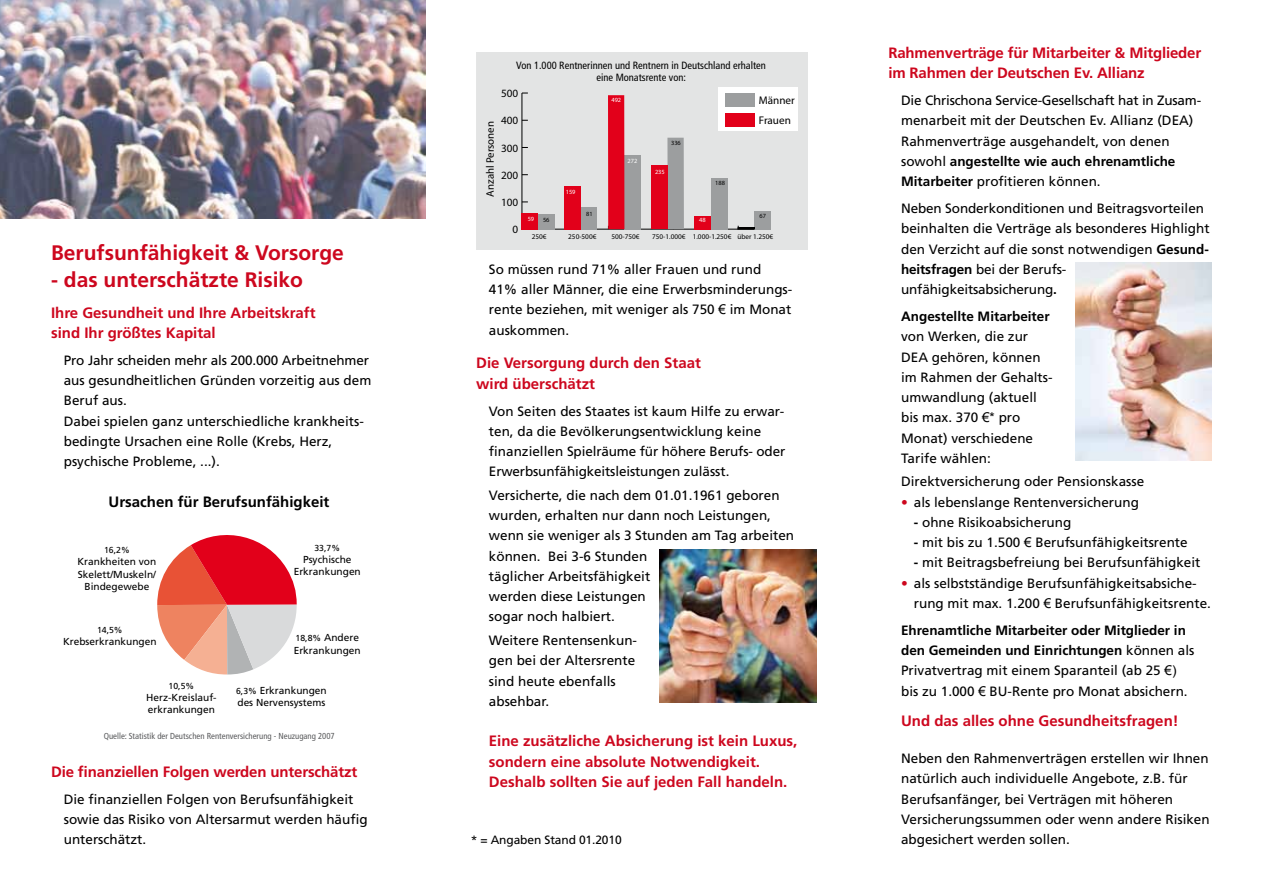
<style>
.page{position:relative;width:1263px;height:893px;background:#fff}
.page>*{position:absolute;margin:0;border:0;box-sizing:border-box;transform-origin:0 0}
.t1{font:700 21px "Frutiger LT Std";color:#cd071e}
.t2{font:700 15px/20.2px "Frutiger LT Std";color:#cd071e}
.t3{font:700 15px "Frutiger LT Std";color:#000}
.t4{font:13.5px/20.2px "Frutiger LT Std";color:#000}
.t5{font:700 13.5px "Frutiger LT Std";color:#000}
.t6{font:12px "Frutiger LT Std";letter-spacing:-.01em;color:#000}
.t7{font:11.1px/20.4px "Myriad Pro";color:#000}
.t8{font:10.8px "Myriad Pro";color:#000}
.t9{font:condensed 10.5px/12.6px "Frutiger LT Std";color:#000;text-align:center}
.t10{font:10.2px/12.1px "Frutiger LT Std";color:#000}
.t11{font:condensed 8.7px "Frutiger LT Std";color:#5a5b5d}
.t12{font:8.7px "Frutiger LT Std";color:#000}
.t13{font:7.2px "Myriad Pro";color:#000}
.t14{font:6.3px "Myriad Pro";color:#fff}
.t15{font:6.3px "Myriad Pro";color:#000}
.s1{font-size:8.7px}
.s2{font-family:"Arial"}
.s3{font-weight:700}
.s4{color:#cd071e}
</style>
<div class="page">
<img style="left:0;top:0;width:425px;height:219px">
<img style="left:659px;top:550px;width:158px;height:153px">
<div style="left:476px;top:52px;width:331px;height:198px;background:#e3e4e4"></div>
<div style="left:718px;top:88px;width:80px;height:43px;background:#fff"></div>
<hr style="left:522px;top:229px;width:238px;height:1px;background:#000">
<hr style="left:522px;top:93px;width:1px;height:136px;background:#000">
<div style="left:725px;top:93px;width:30px;height:14px;background:#9c9e9f"></div>
<div style="left:538px;top:214px;width:16px;height:15px;background:#9c9e9f"></div>
<div style="left:580px;top:207px;width:16px;height:22px;background:#9c9e9f"></div>
<div style="left:624px;top:155px;width:17px;height:74px;background:#9c9e9f"></div>
<div style="left:667px;top:138px;width:17px;height:91px;background:#9c9e9f"></div>
<div style="left:711px;top:178px;width:16px;height:51px;background:#9c9e9f"></div>
<div style="left:754px;top:211px;width:16px;height:18px;background:#9c9e9f"></div>
<div style="left:725px;top:113px;width:30px;height:14px;background:#e2001a"></div>
<div style="left:522px;top:213px;width:16px;height:16px;background:#e2001a"></div>
<div style="left:564px;top:186px;width:16px;height:43px;background:#e2001a"></div>
<div style="left:608px;top:95px;width:16px;height:134px;background:#e2001a"></div>
<div style="left:651px;top:165px;width:17px;height:64px;background:#e2001a"></div>
<div style="left:695px;top:216px;width:16px;height:13px;background:#e2001a"></div>
<svg style="left:738px;top:226px;width:17px;height:3px"></svg>
<svg style="left:157px;top:535px;width:140px;height:139px"></svg>
<img style="left:1075px;top:263px;width:136px;height:197px">
<h1 class="t1" style="left:51px;top:241px;width:294px">Berufsunfähigkeit &amp; Vorsorge</h1>
<h1 class="t1" style="left:51px;top:268px;width:254px">- das unterschätzte Risiko</h1>
<p class="t2" style="left:51px;top:302px;width:266px">Ihre Gesundheit und Ihre Arbeitskraft sind Ihr größtes Kapital</p>
<p class="t4" style="left:64px;top:350px;width:309px">Pro Jahr scheiden mehr als 200.000 Arbeitnehmer aus gesundheitlichen Gründen vorzeitig aus dem Beruf aus.<br>Dabei spielen ganz unterschiedliche krankheits&shy;bedingte Ursachen eine Rolle (Krebs, Herz, psychische Probleme, ...).</p>
<p class="t3" style="left:109px;top:493px;width:222px">Ursachen für Berufsunfähigkeit</p>
<p class="t12" style="left:104px;top:545px;width:27px">16,2%</p>
<p class="t10" style="left:77px;top:556px;width:80px;text-align:center">Krankheiten von<br>Skelett/Muskeln/<br>Bindegewebe</p>
<p class="t12" style="left:97px;top:625px;width:27px">14,5%</p>
<p class="t10" style="left:63px;top:636px;width:95px">Krebserkrankungen</p>
<p class="t12" style="left:169px;top:681px;width:27px">10,5%</p>
<p class="t10" style="left:146px;top:692px;width:72px">Herz-Kreislauf&shy;erkrankungen</p>
<p class="t12" style="left:314px;top:542px;width:27px">33,7%</p>
<p class="t10" style="left:294px;top:553px;width:69px;text-align:center">Psychische<br>Erkrankungen</p>
<p class="t10" style="left:294px;top:632px;width:69px"><span class="s1">18,8%</span> Andere<br>Erkrankungen</p>
<p class="t10" style="left:236px;top:685px;width:92px"><span class="s1">6,3%</span> Erkrankungen des Nervensystems</p>
<p class="t11" style="left:104px;top:731px;width:232px">Quelle: Statistik der Deutschen Rentenversicherung - Neuzugang 2007</p>
<p class="t2" style="left:51px;top:761px;width:308px">Die finanziellen Folgen werden unterschätzt</p>
<p class="t4" style="left:64px;top:789px;width:305px">Die finanziellen Folgen von Berufsunfähigkeit sowie das Risiko von Altersarmut werden häufig unterschätzt.</p>
<p class="t9" style="left:516px;top:59px;width:251px">Von 1.000 Rentnerinnen und Rentnern in Deutschland erhalten eine Monatsrente von:</p>
<p class="t7" style="left:501px;top:83px;width:19px">500</p>
<p class="t7" style="left:501px;top:110px;width:19px">400</p>
<p class="t8" style="left:483px;top:197px;width:77px;rotate:-90deg">Anzahl Personen</p>
<p class="t7" style="left:501px;top:138px;width:19px">300</p>
<p class="t7" style="left:501px;top:165px;width:19px">200</p>
<p class="t7" style="left:501px;top:192px;width:19px">100</p>
<p class="t7" style="left:512px;top:219px;width:7px">0</p>
<p class="t14" style="left:528px;top:215px;width:8px">59</p>
<p class="t15" style="left:543px;top:216px;width:8px">56</p>
<p class="t14" style="left:566px;top:188px;width:11px">159</p>
<p class="t15" style="left:586px;top:209px;width:8px">81</p>
<p class="t14" style="left:611px;top:96px;width:11px">492</p>
<p class="t14" style="left:627px;top:157px;width:11px">272</p>
<p class="t15" style="left:671px;top:139px;width:11px">336</p>
<p class="t14" style="left:655px;top:168px;width:11px">235</p>
<p class="t15" style="left:715px;top:179px;width:11px">188</p>
<p class="t14" style="left:699px;top:216px;width:8px">48</p>
<p class="t7" style="left:759px;top:90px;width:38px">Männer<br>Frauen</p>
<p class="t15" style="left:760px;top:212px;width:8px">67</p>
<p class="t13" style="left:532px;top:232px;width:16px">250€</p>
<p class="t13" style="left:568px;top:232px;width:30px">250-500€</p>
<p class="t13" style="left:611px;top:232px;width:30px">500-750€</p>
<p class="t13" style="left:652px;top:232px;width:123px">750-1.000€ 1.000-1.250€ über 1.250€</p>
<p class="t4" style="left:489px;top:259px;width:305px">So müssen rund 71% aller Frauen und rund 41% aller Männer, die eine Erwerbsminderungs&shy;rente beziehen, mit weniger als 750 <span class="s2">€</span> im Monat auskommen.</p>
<p class="t2" style="left:476px;top:353px;width:226px">Die Versorgung durch den Staat wird überschätzt</p>
<p class="t4" style="left:489px;top:401px;width:298px">Von Seiten des Staates ist kaum Hilfe zu erwar&shy;ten, da die Bevölkerungsentwicklung keine finanziellen Spielräume für höhere Berufs- oder Erwerbsunfähigkeitsleistungen zulässt.</p>
<p class="t4" style="left:489px;top:485px;width:307px">Versicherte, die nach dem 01.01.1961 geboren wurden, erhalten nur dann noch Leistungen, wenn sie weniger als 3 Stunden am Tag arbeiten können. Bei 3-6 Stunden<br>täglicher Arbeitsfähigkeit<br>werden diese Leistungen<br>sogar noch halbiert.</p>
<p class="t4" style="left:489px;top:630px;width:150px">Weitere Rentensenkun&shy;gen bei der Altersrente sind heute ebenfalls absehbar.</p>
<p class="t2" style="left:489px;top:731px;width:310px">Eine zusätzliche Absicherung ist kein Luxus, sondern eine absolute Notwendigkeit.<br>Deshalb sollten Sie auf jeden Fall handeln.</p>
<p class="t6" style="left:471px;top:833px;width:153px">* = Angaben Stand 01.2010</p>
<p class="t2" style="left:888px;top:43px;width:314px">Rahmenverträge für Mitarbeiter &amp; Mitglieder im Rahmen der Deutschen Ev. Allianz</p>
<p class="t4" style="left:901px;top:90px;width:302px">Die Chrischona Service-Gesellschaft hat in Zusam&shy;menarbeit mit der Deutschen Ev. Allianz (DEA)<br>Rahmenverträge ausgehandelt, von denen sowohl <span class="s3">angestellte wie auch ehrenamtliche Mitarbeiter</span> profitieren können.</p>
<p class="t4" style="left:901px;top:198px;width:310px">Neben Sonderkonditionen und Beitragsvorteilen beinhalten die Verträge als besonderes Highlight den Verzicht auf die sonst notwendigen <span class="s3">Gesund&shy;heitsfragen</span> bei der Berufs&shy;unfähigkeitsabsicherung<span class="s3">.</span></p>
<p class="t5" style="left:901px;top:308px;width:150px">Angestellte Mitarbeiter</p>
<p class="t4" style="left:901px;top:327px;width:153px">von Werken, die zur<br>DEA gehören, können im Rahmen der Gehalts&shy;umwandlung (aktuell bis max. 370 <span class="s2">€*</span> pro<br>Monat) verschiedene<br>Tarife wählen:</p>
<p class="t4" style="left:901px;top:472px;width:245px">Direktversicherung oder Pensionskasse</p>
<p class="t4" style="left:901px;top:492px;width:239px"><span class="s4">•</span> als lebenslange Rentenversicherung</p>
<p class="t4" style="left:914px;top:512px;width:159px"><span class="s3">-</span> ohne Risikoabsicherung</p>
<p class="t4" style="left:914px;top:532px;width:275px"><span class="s3">-</span> mit bis zu 1.500 <span class="s2">€</span> Berufsunfähigkeitsrente</p>
<p class="t4" style="left:914px;top:553px;width:288px"><span class="s3">-</span> mit Beitragsbefreiung bei Berufsunfähigkeit</p>
<p class="t4" style="left:914px;top:573px;width:299px;text-indent:-13px"><span class="s4">•</span> als selbstständige Berufsunfähigkeitsabsiche&shy;rung mit max. 1.200 <span class="s2">€</span> Berufsunfähigkeitsrente.</p>
<p class="t4" style="left:901px;top:620px;width:295px"><span class="s3">Ehrenamtliche Mitarbeiter oder Mitglieder in den Gemeinden und Einrichtungen</span> können als Privatvertrag mit einem Sparanteil (ab 25 <span class="s2">€) </span>bis zu 1.000 <span class="s2">€</span> BU-Rente pro Monat absichern.</p>
<p class="t2" style="left:901px;top:711px;width:279px">Und das alles ohne Gesundheitsfragen!</p>
<p class="t4" style="left:901px;top:748px;width:310px">Neben den Rahmenverträgen erstellen wir Ihnen natürlich auch individuelle Angebote, z.B. für Berufsanfänger, bei Verträgen mit höheren Versicherungssummen oder wenn andere Risiken abgesichert werden sollen.</p>
</div>
